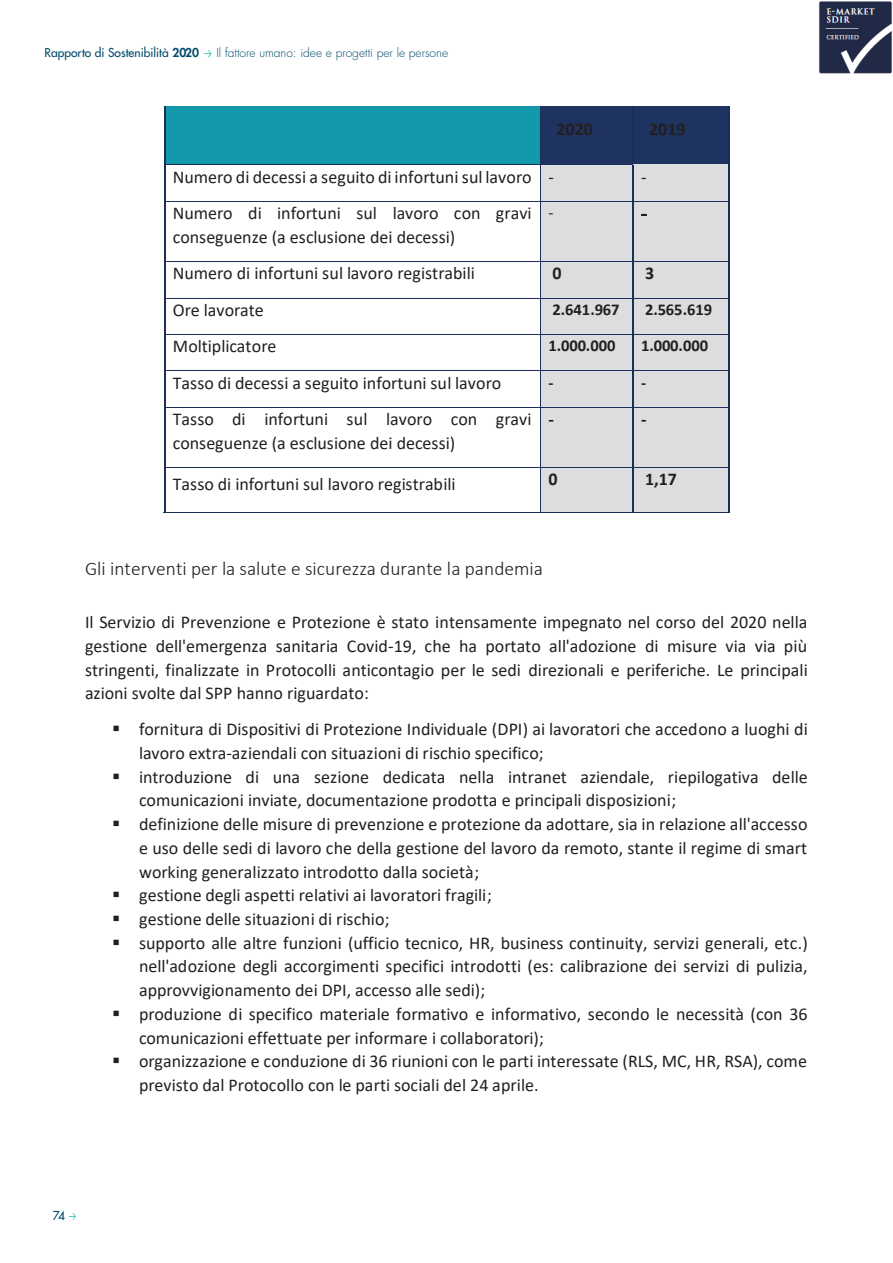
<style>
.page{position:relative;width:893px;height:1263px;background:#fff}
.page>*{position:absolute;margin:0;border:0;box-sizing:border-box;transform-origin:0 0}
.t1{font:300 19.5px "Calibri";color:#231f20}
.t2{font:18px/23.7px "Calibri";color:#231f20}
.t3{font:700 18px "Calibri";letter-spacing:-.005em;color:#231f20}
.t4{font:700 16.5px "Calibri";letter-spacing:-.005em;color:#231f20}
.t5{font:16.5px "Calibri";color:#231f20}
.t6{font:300 12px "Futura Std";color:#004b6c}
.t7{font:500 12px "Futura Std";color:#004b6c}
.s1{font-weight:800}
</style>
<div class="page">
<div style="left:166px;top:106px;width:374px;height:59px;background:#129aac"></div>
<div style="left:541px;top:106px;width:91px;height:59px;background:#1f3360"></div>
<div style="left:633px;top:106px;width:95px;height:59px;background:#1f3360"></div>
<hr style="left:164px;top:106px;width:1px;height:59px;background:#1c2f58">
<hr style="left:540px;top:106px;width:1px;height:59px;background:#1c2f58">
<hr style="left:632px;top:106px;width:1px;height:59px;background:#1c2f58">
<hr style="left:728px;top:106px;width:1px;height:59px;background:#1c2f58">
<div style="left:541px;top:165px;width:91px;height:36px;background:#dcdddf"></div>
<div style="left:633px;top:165px;width:95px;height:36px;background:#dcdddf"></div>
<hr style="left:165px;top:165px;width:375px;height:1px;background:#1c2f58">
<hr style="left:541px;top:165px;width:91px;height:1px;background:#1c2f58">
<hr style="left:164px;top:165px;width:1px;height:36px;background:#1c2f58">
<hr style="left:540px;top:165px;width:1px;height:36px;background:#1c2f58">
<hr style="left:632px;top:165px;width:1px;height:36px;background:#1c2f58">
<hr style="left:728px;top:165px;width:1px;height:36px;background:#1c2f58">
<div style="left:541px;top:202px;width:91px;height:59px;background:#dcdddf"></div>
<div style="left:633px;top:202px;width:95px;height:59px;background:#dcdddf"></div>
<hr style="left:165px;top:201px;width:375px;height:1px;background:#1c2f58">
<hr style="left:541px;top:201px;width:91px;height:1px;background:#1c2f58">
<hr style="left:633px;top:201px;width:95px;height:1px;background:#1c2f58">
<hr style="left:164px;top:202px;width:1px;height:59px;background:#1c2f58">
<hr style="left:540px;top:202px;width:1px;height:59px;background:#1c2f58">
<hr style="left:632px;top:202px;width:1px;height:59px;background:#1c2f58">
<hr style="left:728px;top:202px;width:1px;height:59px;background:#1c2f58">
<div style="left:541px;top:262px;width:91px;height:36px;background:#dcdddf"></div>
<div style="left:633px;top:262px;width:95px;height:36px;background:#dcdddf"></div>
<hr style="left:165px;top:261px;width:375px;height:1px;background:#1c2f58">
<hr style="left:541px;top:261px;width:91px;height:1px;background:#1c2f58">
<hr style="left:633px;top:261px;width:95px;height:1px;background:#1c2f58">
<hr style="left:164px;top:262px;width:1px;height:36px;background:#1c2f58">
<hr style="left:540px;top:262px;width:1px;height:36px;background:#1c2f58">
<hr style="left:632px;top:262px;width:1px;height:36px;background:#1c2f58">
<hr style="left:728px;top:262px;width:1px;height:36px;background:#1c2f58">
<div style="left:541px;top:299px;width:91px;height:35px;background:#dcdddf"></div>
<div style="left:633px;top:299px;width:95px;height:35px;background:#dcdddf"></div>
<hr style="left:165px;top:298px;width:375px;height:1px;background:#1c2f58">
<hr style="left:541px;top:298px;width:91px;height:1px;background:#1c2f58">
<hr style="left:633px;top:298px;width:95px;height:1px;background:#1c2f58">
<hr style="left:164px;top:299px;width:1px;height:35px;background:#1c2f58">
<hr style="left:540px;top:299px;width:1px;height:35px;background:#1c2f58">
<hr style="left:632px;top:299px;width:1px;height:35px;background:#1c2f58">
<hr style="left:728px;top:299px;width:1px;height:35px;background:#1c2f58">
<div style="left:541px;top:335px;width:91px;height:36px;background:#dcdddf"></div>
<div style="left:633px;top:335px;width:95px;height:36px;background:#dcdddf"></div>
<hr style="left:165px;top:334px;width:375px;height:1px;background:#1c2f58">
<hr style="left:541px;top:334px;width:91px;height:1px;background:#1c2f58">
<hr style="left:633px;top:334px;width:95px;height:1px;background:#1c2f58">
<hr style="left:164px;top:335px;width:1px;height:36px;background:#1c2f58">
<hr style="left:540px;top:335px;width:1px;height:36px;background:#1c2f58">
<hr style="left:632px;top:335px;width:1px;height:36px;background:#1c2f58">
<hr style="left:728px;top:335px;width:1px;height:36px;background:#1c2f58">
<div style="left:541px;top:371px;width:91px;height:36px;background:#dcdddf"></div>
<div style="left:633px;top:371px;width:95px;height:36px;background:#dcdddf"></div>
<hr style="left:165px;top:371px;width:375px;height:1px;background:#1c2f58">
<hr style="left:541px;top:371px;width:91px;height:1px;background:#1c2f58">
<hr style="left:633px;top:371px;width:95px;height:1px;background:#1c2f58">
<hr style="left:164px;top:371px;width:1px;height:36px;background:#1c2f58">
<hr style="left:540px;top:371px;width:1px;height:36px;background:#1c2f58">
<hr style="left:632px;top:371px;width:1px;height:36px;background:#1c2f58">
<hr style="left:728px;top:371px;width:1px;height:36px;background:#1c2f58">
<div style="left:541px;top:408px;width:91px;height:59px;background:#dcdddf"></div>
<div style="left:633px;top:408px;width:95px;height:59px;background:#dcdddf"></div>
<hr style="left:165px;top:407px;width:375px;height:1px;background:#1c2f58">
<hr style="left:541px;top:407px;width:91px;height:1px;background:#1c2f58">
<hr style="left:633px;top:407px;width:95px;height:1px;background:#1c2f58">
<hr style="left:164px;top:408px;width:1px;height:59px;background:#1c2f58">
<hr style="left:540px;top:408px;width:1px;height:59px;background:#1c2f58">
<hr style="left:632px;top:408px;width:1px;height:59px;background:#1c2f58">
<hr style="left:728px;top:408px;width:1px;height:59px;background:#1c2f58">
<div style="left:541px;top:468px;width:91px;height:44px;background:#dcdddf"></div>
<div style="left:633px;top:468px;width:95px;height:44px;background:#dcdddf"></div>
<hr style="left:165px;top:467px;width:375px;height:1px;background:#1c2f58">
<hr style="left:541px;top:467px;width:91px;height:1px;background:#1c2f58">
<hr style="left:633px;top:467px;width:95px;height:1px;background:#1c2f58">
<hr style="left:164px;top:468px;width:1px;height:44px;background:#1c2f58">
<hr style="left:164px;top:512px;width:376px;height:1px;background:#1c2f58">
<hr style="left:540px;top:468px;width:1px;height:44px;background:#1c2f58">
<hr style="left:541px;top:512px;width:91px;height:1px;background:#1c2f58">
<hr style="left:632px;top:468px;width:1px;height:44px;background:#1c2f58">
<hr style="left:633px;top:512px;width:95px;height:1px;background:#1c2f58">
<hr style="left:728px;top:468px;width:1px;height:44px;background:#1c2f58">
<svg style="left:204px;top:50px;width:8px;height:7px"></svg>
<svg style="left:69px;top:1213px;width:7px;height:7px"></svg>
<img style="left:819px;top:1px;width:73px;height:73px">
<p class="t7" style="left:45px;top:45px;width:156px">Rapporto di Sostenibilità <span class="s1">2020</span></p>
<p class="t6" style="left:216px;top:46px;width:233px">Il fattore umano: idee e progetti per le persone</p>
<p class="t3" style="left:556px;top:116px;width:38px">2020</p>
<p class="t3" style="left:649px;top:116px;width:38px">2019</p>
<p class="t2" style="left:173px;top:164px;width:383px">Numero di decessi a seguito di infortuni sul lavoro -</p>
<p class="t2" style="left:641px;top:164px;width:7px">-</p>
<p class="t2" style="left:173px;top:201px;width:360px">Numero di infortuni sul lavoro con gravi conseguenze (a esclusione dei decessi)</p>
<p class="t5" style="left:548px;top:201px;width:7px">-</p>
<p class="t2" style="left:641px;top:201px;width:7px">-</p>
<p class="t2" style="left:173px;top:261px;width:303px">Numero di infortuni sul lavoro registrabili</p>
<p class="t3" style="left:552px;top:260px;width:11px">0</p>
<p class="t3" style="left:645px;top:260px;width:11px">3</p>
<p class="t2" style="left:173px;top:298px;width:93px">Ore lavorate</p>
<p class="t4" style="left:552px;top:298px;width:69px">2.641.967</p>
<p class="t4" style="left:645px;top:298px;width:69px">2.565.619</p>
<p class="t2" style="left:173px;top:334px;width:105px">Moltiplicatore</p>
<p class="t4" style="left:548px;top:334px;width:69px">1.000.000</p>
<p class="t4" style="left:641px;top:334px;width:69px">1.000.000</p>
<p class="t2" style="left:173px;top:370px;width:330px">Tasso di decessi a seguito infortuni sul lavoro</p>
<p class="t4" style="left:548px;top:370px;width:7px">-</p>
<p class="t4" style="left:641px;top:370px;width:7px">-</p>
<p class="t2" style="left:173px;top:407px;width:360px">Tasso di infortuni sul lavoro con gravi conseguenze (a esclusione dei decessi)</p>
<p class="t3" style="left:548px;top:407px;width:7px">-</p>
<p class="t3" style="left:641px;top:407px;width:7px">-</p>
<p class="t2" style="left:173px;top:471px;width:284px">Tasso di infortuni sul lavoro registrabili</p>
<p class="t3" style="left:548px;top:467px;width:11px">0</p>
<p class="t3" style="left:645px;top:467px;width:33px">1,17</p>
<p class="t1" style="left:85px;top:557px;width:460px">Gli interventi per la salute e sicurezza durante la pandemia</p>
<p class="t2" style="left:85px;top:610px;width:724px;text-align:justify">Il Servizio di Prevenzione e Protezione è stato intensamente impegnato nel corso del 2020 nella gestione dell'emergenza sanitaria Covid-19, che ha portato all'adozione di misure via via più stringenti, finalizzate in Protocolli anticontagio per le sedi direzionali e periferiche. Le principali azioni svolte dal SPP hanno riguardato:</p>
<p class="t2" style="left:139px;top:717px;width:670px;text-indent:-27px">▪ fornitura di Dispositivi di Protezione Individuale (DPI) ai lavoratori che accedono a luoghi di lavoro extra-aziendali con situazioni di rischio specifico;</p>
<p class="t2" style="left:139px;top:764px;width:670px;text-indent:-27px">▪ introduzione di una sezione dedicata nella intranet aziendale, riepilogativa delle comunicazioni inviate, documentazione prodotta e principali disposizioni;</p>
<p class="t2" style="left:139px;top:812px;width:670px;text-align:justify;text-indent:-27px">▪ definizione delle misure di prevenzione e protezione da adottare, sia in relazione all'accesso e uso delle sedi di lavoro che della gestione del lavoro da remoto, stante il regime di smart working generalizzato introdotto dalla società;</p>
<p class="t2" style="left:112px;top:883px;width:381px">▪ gestione degli aspetti relativi ai lavoratori fragili;</p>
<p class="t2" style="left:112px;top:907px;width:279px">▪ gestione delle situazioni di rischio;</p>
<p class="t2" style="left:139px;top:930px;width:670px;text-align:justify;text-indent:-27px">▪ supporto alle altre funzioni (ufficio tecnico, HR, business continuity, servizi generali, etc.) nell'adozione degli accorgimenti specifici introdotti (es: calibrazione dei servizi di pulizia, approvvigionamento dei DPI, accesso alle sedi);</p>
<p class="t2" style="left:139px;top:1002px;width:670px;text-indent:-27px">▪ produzione di specifico materiale formativo e informativo, secondo le necessità (con 36 comunicazioni effettuate per informare i collaboratori);</p>
<p class="t2" style="left:139px;top:1049px;width:670px;text-indent:-27px">▪ organizzazione e conduzione di 36 riunioni con le parti interessate (RLS, MC, HR, RSA), come previsto dal Protocollo con le parti sociali del 24 aprile.</p>
<p class="t7" style="left:53px;top:1208px;width:14px">74</p>
</div>
